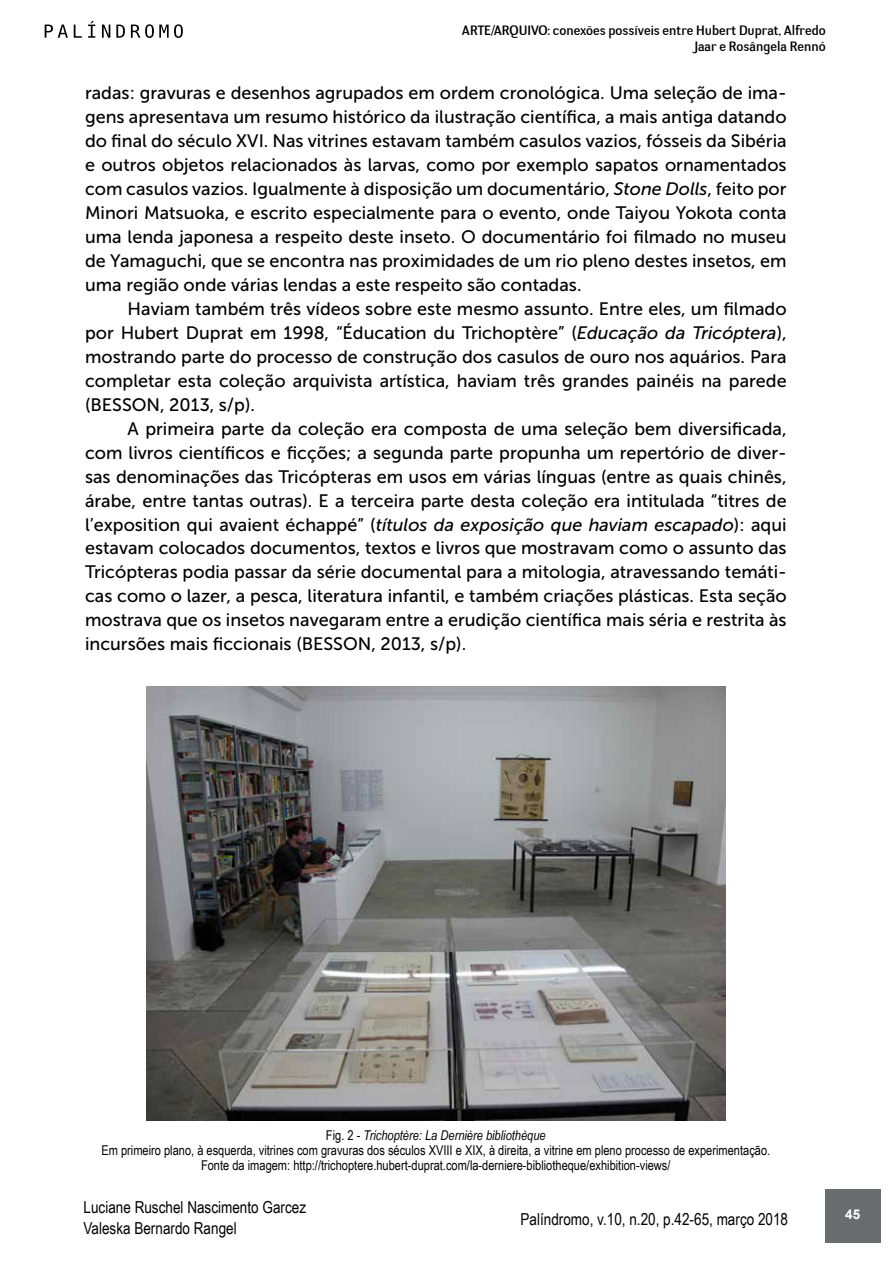
<style>
.page{position:relative;width:893px;height:1263px;background:#fff}
.page>*{position:absolute;margin:0;border:0;box-sizing:border-box;transform-origin:0 0}
.t1{font:18px/24px "Museo Sans 500";color:#000;text-align:justify}
.t2{font:16.5px/21px "Arial Narrow";color:#000}
.t3{font:13.5px/15px "Arial Narrow";color:#000;text-align:center}
.t4{font:13.5px/16.2px "Negotiate Free";color:#000;text-align:right}
.t5{font:700 13.5px "Arial";color:#fff}
.s1{font-style:italic}
</style>
<div class="page">
<div style="left:825px;top:1189px;width:55px;height:53px;background:#6b6c6f"></div>
<svg style="left:45px;top:25px;width:23px;height:13px"></svg>
<svg style="left:74px;top:25px;width:8px;height:13px"></svg>
<svg style="left:88px;top:21px;width:7px;height:17px"></svg>
<svg style="left:102px;top:25px;width:8px;height:13px"></svg>
<svg style="left:116px;top:25px;width:9px;height:13px"></svg>
<svg style="left:131px;top:24px;width:52px;height:14px"></svg>
<img style="left:147px;top:687px;width:578px;height:433px">
<p class="t4" style="left:462px;top:22px;width:365px">ARTE/ARQUIVO: conexões possíveis entre Hubert Duprat, Alfredo<br>Jaar e Rosângela Rennó</p>
<p class="t1" style="left:85px;top:80px;width:703px">radas: gravuras e desenhos agrupados em ordem cronológica. Uma seleção de ima&shy;gens apresentava um resumo histórico da ilustração científica, a mais antiga datando do final do século XVI. Nas vitrines estavam também casulos vazios, fósseis da Sibéria e outros objetos relacionados às larvas, como por exemplo sapatos ornamentados com casulos vazios. Igualmente à disposição um documentário, <span class="s1">Stone Dolls</span>, feito por Minori Matsuoka, e escrito especialmente para o evento, onde Taiyou Yokota conta uma lenda japonesa a respeito deste inseto. O documentário foi filmado no museu de Yamaguchi, que se encontra nas proximidades de um rio pleno destes insetos, em uma região onde várias lendas a este respeito são contadas.</p>
<p class="t1" style="left:85px;top:296px;width:703px;text-indent:43px">Haviam também três vídeos sobre este mesmo assunto. Entre eles, um filmado por Hubert Duprat em 1998, “Éducation du Trichoptère” (<span class="s1">Educação da Tricóptera</span>), mostrando parte do processo de construção dos casulos de ouro nos aquários. Para completar esta coleção arquivista artística, haviam três grandes painéis na parede (BESSON, 2013, s/p).</p>
<p class="t1" style="left:85px;top:416px;width:703px;text-indent:43px">A primeira parte da coleção era composta de uma seleção bem diversificada, com livros científicos e ficções; a segunda parte propunha um repertório de diver&shy;sas denominações das Tricópteras em usos em várias línguas (entre as quais chinês, árabe, entre tantas outras). E a terceira parte desta coleção era intitulada “titres de l’exposition qui avaient échappé” (<span class="s1">títulos da exposição que haviam escapado</span>): aqui estavam colocados documentos, textos e livros que mostravam como o assunto das Tricópteras podia passar da série documental para a mitologia, atravessando temáti&shy;cas como o lazer, a pesca, literatura infantil, e também criações plásticas. Esta seção mostrava que os insetos navegaram entre a erudição científica mais séria e restrita às incursões mais ficcionais (BESSON, 2013, s/p).</p>
<p class="t3" style="left:101px;top:1127px;width:670px">Fig. 2 - <span class="s1">Trichoptère: La Dernière bibliothèque<br></span>Em primeiro plano, à esquerda, vitrines com gravuras dos séculos XVIII e XIX, à direita, a vitrine em pleno processo de experimentação.<br>Fonte da imagem: http://trichoptere.hubert-duprat.com/la-derniere-bibliotheque/exhibition-views/</p>
<p class="t2" style="left:84px;top:1196px;width:224px">Luciane Ruschel Nascimento Garcez<br>Valeska Bernardo Rangel</p>
<p class="t5" style="left:845px;top:1205px;width:17px">45</p>
<p class="t2" style="left:521px;top:1207px;width:269px">Palíndromo, v.10, n.20, p.42-65, março 2018</p>
</div>
